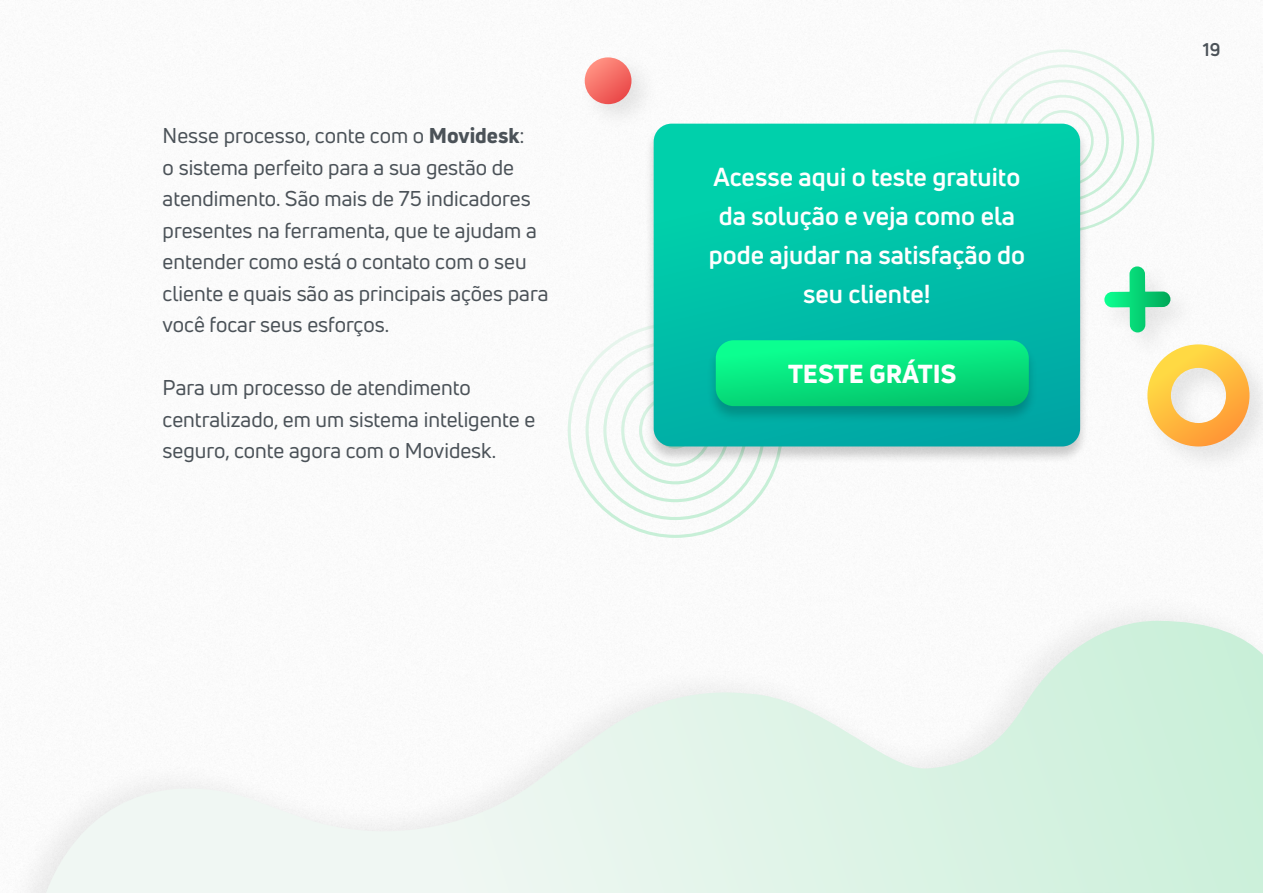
<style>
.page{position:relative;width:1263px;height:893px;background:#fff}
.page>*{position:absolute;margin:0;border:0;box-sizing:border-box;transform-origin:0 0}
.t1{font:700 25.5px/39px "Uni Neue";color:#fff;text-align:center}
.t2{font:800 25.5px "Uni Neue";color:#fff}
.t3{font:21px/31.5px "Uni Neue";color:#4b5258}
.t4{font:700 18px "Uni Neue";color:#4b5258}
.s1{font-weight:800}
</style>
<div class="page">
<svg style="left:973px;top:49px;width:181px;height:180px"></svg>
<svg style="left:568px;top:327px;width:166px;height:211px"></svg>
<div style="left:1139px;top:336px;width:124px;height:140px;background:#000;opacity:.1"></div>
<svg style="left:1147px;top:344px;width:102px;height:102px"></svg>
<div style="left:644px;top:123px;width:445px;height:341px;background:#000;opacity:.2"></div>
<svg style="left:654px;top:124px;width:426px;height:322px;background:#00c4a9"></svg>
<div style="left:706px;top:340px;width:332px;height:84px;background:#00a7a3"></div>
<svg style="left:585px;top:340px;width:444px;height:180px"></svg>
<div style="left:0;top:592px;width:1263px;height:301px;background:#fbfbfb"></div>
<svg style="left:46px;top:621px;width:1217px;height:272px"></svg>
<div style="left:180px;top:885px;width:1083px;height:8px;background:#000;opacity:.07"></div>
<div style="left:577px;top:49px;width:83px;height:84px;background:#000;opacity:.1"></div>
<svg style="left:585px;top:57px;width:46px;height:47px;background:#f46f67"></svg>
<div style="left:1097px;top:259px;width:101px;height:101px;background:#000;opacity:.1"></div>
<svg style="left:1103px;top:265px;width:68px;height:69px"></svg>
<p class="t3" style="left:163px;top:120px;width:387px">Nesse processo, conte com o <span class="s1">Movidesk</span>:<br>o sistema perfeito para a sua gestão de atendimento. São mais de 75 indicadores presentes na ferramenta, que te ajudam a entender como está o contato com o seu cliente e quais são as principais ações para você focar seus esforços.</p>
<p class="t3" style="left:163px;top:372px;width:374px">Para um processo de atendimento centralizado, em um sistema inteligente e seguro, conte agora com o Movidesk.</p>
<p class="t1" style="left:709px;top:157px;width:318px">Acesse aqui o teste gratuito da solução e veja como ela pode ajudar na satisfação do seu cliente!</p>
<p class="t2" style="left:788px;top:357px;width:170px">TESTE GRÁTIS</p>
<p class="t4" style="left:1203px;top:38px;width:19px">19</p>
</div>
